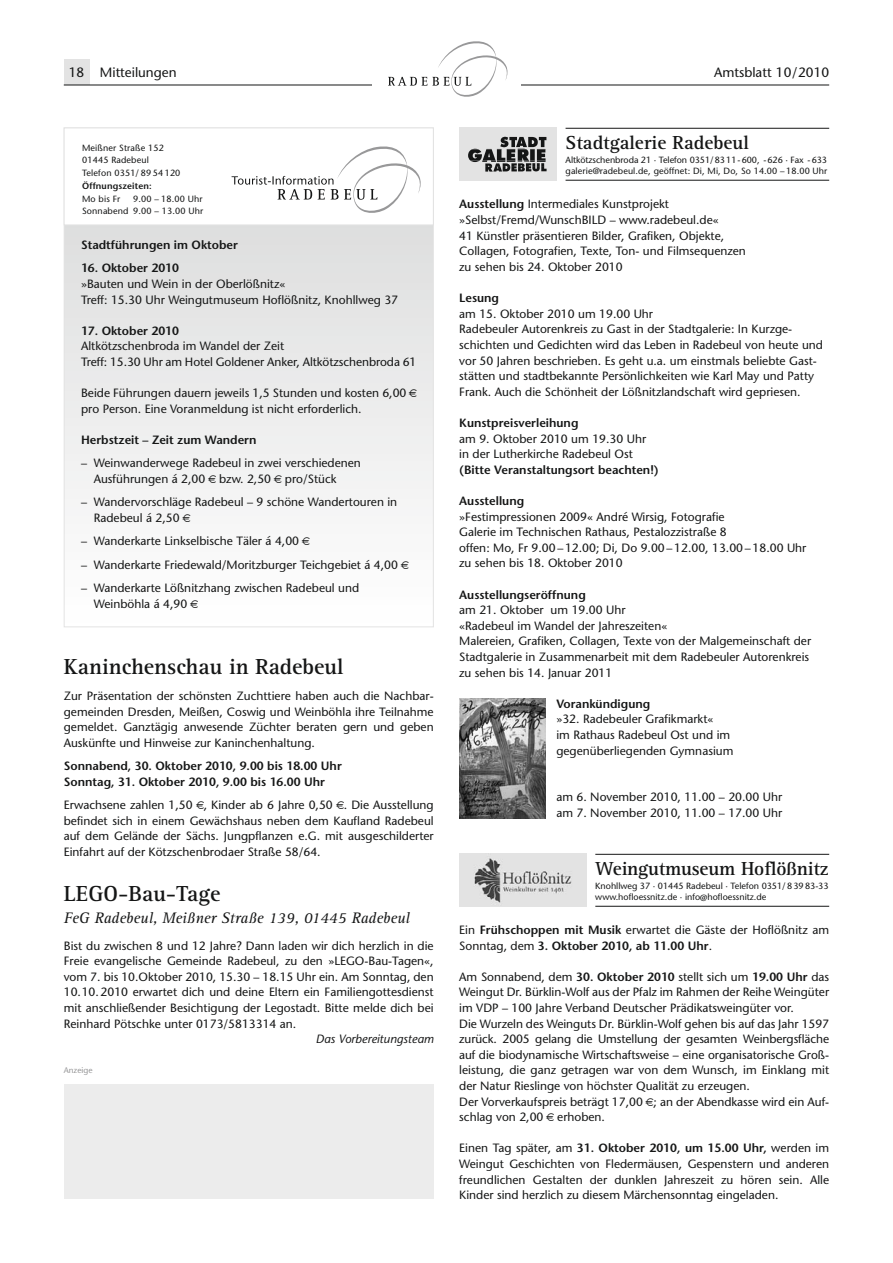
<style>
.page{position:relative;width:893px;height:1263px;background:#fff}
.page>*{position:absolute;margin:0;border:0;box-sizing:border-box;transform-origin:0 0}
.t1{font:700 22.5px "Rotis Serif";color:#151616}
.t2{font:700 19.5px "Rotis Serif";letter-spacing:-.01em;color:#151616}
.t3{font:italic 15.75px "Rotis Serif";color:#151616}
.t4{font:13.5px "Stone Sans";color:#151616}
.t5{font:12px/15.6px "Stone Sans";color:#151616}
.t6{font:600 12px/15.6px "Stone Sans";color:#151616}
.t7{font:italic 12px "Stone Sans";color:#151616}
.t8{font:9px/12.8px "Stone Sans";color:#151616}
.t9{font:600 9px "Stone Sans";letter-spacing:.015em;color:#151616}
.t10{font:8.25px "Stone Sans";color:#989899}
.s1{font-weight:600}
</style>
<div class="page">
<div style="left:64px;top:60px;width:25px;height:25px;background:#e3e3e3"></div>
<hr style="left:64px;top:85px;width:765px;height:1px;background:#151616">
<div style="left:372px;top:36px;width:149px;height:64px;background:#fff"></div>
<svg style="left:388px;top:41px;width:120px;height:56px"></svg>
<hr style="left:566px;top:128px;width:263px;height:1px;background:#151616">
<hr style="left:566px;top:180px;width:263px;height:1px;background:#151616">
<div style="left:459px;top:128px;width:98px;height:53px;background:#e3e3e3"></div>
<svg style="left:468px;top:137px;width:79px;height:35px"></svg>
<svg style="left:66px;top:225px;width:366px;height:274px"></svg>
<svg style="left:232px;top:146px;width:189px;height:67px"></svg>
<div style="left:64px;top:128px;width:370px;height:97px;border:1px solid #e3e3e3"></div>
<img style="left:459px;top:698px;width:87px;height:120px">
<hr style="left:595px;top:854px;width:234px;height:1px;background:#151616">
<hr style="left:595px;top:906px;width:234px;height:1px;background:#151616">
<div style="left:459px;top:854px;width:128px;height:53px;background:#e3e3e3"></div>
<img style="left:474px;top:858px;width:98px;height:45px">
<div style="left:64px;top:1084px;width:370px;height:115px;background:#ececec"></div>
<svg style="left:409px;top:389px;width:8px;height:8px"></svg>
<svg style="left:208px;top:475px;width:8px;height:8px"></svg>
<svg style="left:274px;top:475px;width:8px;height:8px"></svg>
<p class="t4" style="left:69px;top:67px;width:109px">18 Mitteilungen</p>
<p class="t4" style="left:714px;top:67px;width:117px">Amtsblatt 10/2010</p>
<p class="t8" style="left:82px;top:142px;width:100px">Meißner Straße 152<br>01445 Radebeul<br>Telefon 0351/ 89 54 120</p>
<p class="t9" style="left:82px;top:182px;width:71px">Öffnungszeiten:</p>
<p class="t8" style="left:82px;top:193px;width:40px">Mo bis Fr</p>
<p class="t8" style="left:82px;top:193px;width:123px;text-align:right">9.00 – 18.00 Uhr<br>Sonnabend 9.00 – 13.00 Uhr</p>
<p class="t6" style="left:81px;top:238px;width:158px">Stadtführungen im Oktober</p>
<p class="t6" style="left:81px;top:262px;width:100px">16. Oktober 2010</p>
<p class="t5" style="left:81px;top:277px;width:319px">»Bauten und Wein in der Oberlößnitz«<br>Treff: 15.30 Uhr Weingutmuseum Hoflößnitz, Knohllweg 37</p>
<p class="t6" style="left:81px;top:324px;width:100px">17. Oktober 2010</p>
<p class="t5" style="left:81px;top:340px;width:337px">Altkötzschenbroda im Wandel der Zeit<br>Treff: 15.30 Uhr am Hotel Goldener Anker, Altkötzschenbroda 61</p>
<p class="t5" style="left:81px;top:386px;width:327px">Beide Führungen dauern jeweils 1,5 Stunden und kosten 6,00 pro Person. Eine Voranmeldung ist nicht erforderlich.</p>
<p class="t6" style="left:81px;top:433px;width:177px">Herbstzeit – Zeit zum Wandern</p>
<p class="t5" style="left:94px;top:457px;width:269px;text-indent:-13px">– Weinwanderwege Radebeul in zwei verschiedenen<br>Ausführungen á 2,00 bzw. 2,50 pro/Stück</p>
<p class="t5" style="left:94px;top:496px;width:305px;text-indent:-13px">– Wandervorschläge Radebeul – 9 schöne Wandertouren in<br>Radebeul á 2,50</p>
<p class="t5" style="left:81px;top:535px;width:220px">– Wanderkarte Linkselbische Täler á 4,00</p>
<p class="t5" style="left:81px;top:558px;width:319px">– Wanderkarte Friedewald/Moritzburger Teichgebiet á 4,00</p>
<p class="t5" style="left:94px;top:581px;width:267px;text-indent:-13px">– Wanderkarte Lößnitzhang zwischen Radebeul und<br>Weinböhla á 4,90</p>
<h1 class="t1" style="left:64px;top:659px;width:281px">Kaninchenschau in Radebeul</h1>
<p class="t5" style="left:64px;top:689px;width:371px;text-align:justify">Zur Präsentation der schönsten Zuchttiere haben auch die Nachbar&shy;gemeinden Dresden, Meißen, Coswig und Weinböhla ihre Teilnahme gemeldet. Ganztägig anwesende Züchter beraten gern und geben Auskünfte und Hinweise zur Kaninchenhaltung.</p>
<p class="t6" style="left:64px;top:759px;width:280px">Sonnabend, 30. Oktober 2010, 9.00 bis 18.00 Uhr<br>Sonntag, 31. Oktober 2010, 9.00 bis 16.00 Uhr</p>
<p class="t5" style="left:64px;top:798px;width:371px;text-align:justify">Erwachsene zahlen 1,50 , Kinder ab 6 Jahre 0,50 . Die Ausstellung befindet sich in einem Gewächshaus neben dem Kaufland Radebeul auf dem Gelände der Sächs. Jungpflanzen e.G. mit ausgeschilderter Einfahrt auf der Kötzschenbrodaer Straße 58/64.</p>
<h1 class="t1" style="left:64px;top:885px;width:158px">LEGO-Bau-Tage</h1>
<h3 class="t3" style="left:64px;top:912px;width:348px">FeG Radebeul, Meißner Straße 139, 01445 Radebeul</h3>
<p class="t5" style="left:64px;top:939px;width:371px;text-align:justify">Bist du zwischen 8 und 12 Jahre? Dann laden wir dich herzlich in die Freie evangelische Gemeinde Radebeul, zu den »LEGO-Bau-Tagen«, vom 7. bis 10.Oktober 2010, 15.30 – 18.15 Uhr ein. Am Sonntag, den 10.10. 2010 erwartet dich und deine Eltern ein Familiengottesdienst mit anschließender Besichtigung der Legostadt. Bitte melde dich bei Reinhard Pötschke unter 0173/5813314 an.</p>
<p class="t7" style="left:316px;top:1034px;width:119px">Das Vorbereitungsteam</p>
<p class="t10" style="left:64px;top:1067px;width:30px">Anzeige</p>
<h2 class="t2" style="left:566px;top:136px;width:185px">Stadtgalerie Radebeul</h2>
<p class="t8" style="left:566px;top:156px;width:263px;line-height:10.5px">Altkötzschenbroda 21 · Telefon 0351/8311-600, -626 · Fax -633 galerie@radebeul.de, geöffnet: Di, Mi, Do, So 14.00 – 18.00 Uhr</p>
<p class="t5" style="left:459px;top:198px;width:288px"><span class="s1">Ausstellung</span> Intermediales Kunstprojekt »Selbst/Fremd/WunschBILD – www.radebeul.de«<br>41 Künstler präsentieren Bilder, Grafiken, Objekte, Collagen, Fotografien, Texte, Ton- und Filmsequenzen zu sehen bis 24. Oktober 2010</p>
<p class="t6" style="left:459px;top:291px;width:41px">Lesung</p>
<p class="t5" style="left:459px;top:307px;width:365px">am 15. Oktober 2010 um 19.00 Uhr<br>Radebeuler Autorenkreis zu Gast in der Stadtgalerie: In Kurzge - schichten und Gedichten wird das Leben in Radebeul von heute und vor 50 Jahren beschrieben. Es geht u.a. um einstmals beliebte Gast&shy;stätten und stadtbekannte Persönlichkeiten wie Karl May und Patty Frank. Auch die Schönheit der Lößnitzlandschaft wird gepriesen.</p>
<p class="t6" style="left:459px;top:416px;width:121px">Kunstpreisverleihung</p>
<p class="t5" style="left:459px;top:432px;width:188px">am 9. Oktober 2010 um 19.30 Uhr in der Lutherkirche Radebeul Ost</p>
<p class="t6" style="left:459px;top:463px;width:201px">(Bitte Veranstaltungsort beachten!)</p>
<p class="t6" style="left:459px;top:494px;width:66px">Ausstellung</p>
<p class="t5" style="left:459px;top:510px;width:349px">»Festimpressionen 2009« André Wirsig, Fotografie<br>Galerie im Technischen Rathaus, Pestalozzistraße 8<br>offen: Mo, Fr 9.00 – 12.00; Di, Do 9.00 – 12.00, 13.00 – 18.00 Uhr zu sehen bis 18. Oktober 2010</p>
<p class="t6" style="left:459px;top:588px;width:128px">Ausstellungseröffnung</p>
<p class="t5" style="left:459px;top:603px;width:353px">am 21. Oktober um 19.00 Uhr<br>«Radebeul im Wandel der Jahreszeiten«<br>Malereien, Grafiken, Collagen, Texte von der Malgemeinschaft der Stadtgalerie in Zusammenarbeit mit dem Radebeuler Autorenkreis zu sehen bis 14. Januar 2011</p>
<p class="t6" style="left:556px;top:697px;width:96px">Vorankündigung</p>
<p class="t5" style="left:556px;top:713px;width:179px">»32. Radebeuler Grafikmarkt«<br>im Rathaus Radebeul Ost und im gegenüberliegenden Gymnasium</p>
<p class="t5" style="left:556px;top:791px;width:227px">am 6. November 2010, 11.00 – 20.00 Uhr am 7. November 2010, 11.00 – 17.00 Uhr</p>
<h2 class="t2" style="left:595px;top:862px;width:235px">Weingutmuseum Hoflößnitz</h2>
<p class="t8" style="left:595px;top:882px;width:235px;line-height:10.5px">Knohllweg 37 · 01445 Radebeul · Telefon 0351/83983-33 www.hofloessnitz.de · info@hofloessnitz.de</p>
<p class="t5" style="left:459px;top:923px;width:371px">Ein <span class="s1">Frühschoppen mit Musik</span> erwartet die Gäste der Hoflößnitz am<br>Sonntag, dem <span class="s1">3. Oktober 2010, ab 11.00 Uhr</span>.</p>
<p class="t5" style="left:459px;top:970px;width:371px">Am Sonnabend, dem <span class="s1">30. Oktober 2010</span> stellt sich um <span class="s1">19.00 Uhr</span> das Weingut Dr. Bürklin-Wolf aus der Pfalz im Rahmen der Reihe Wein güter im VDP – 100 Jahre Verband Deutscher Prädikatsweingüter vor.<br>Die Wurzeln des Weinguts Dr. Bürklin-Wolf gehen bis auf das Jahr 1597 zurück. 2005 gelang die Umstellung der gesamten Weinbergsfläche auf die biodynamische Wirtschaftsweise – eine organisatorische Groß - leistung, die ganz getragen war von dem Wunsch, im Einklang mit der Natur Rieslinge von höchster Qualität zu erzeugen.<br>Der Vorverkaufspreis beträgt 17,00 ; an der Abendkasse wird ein Auf&shy;schlag von 2,00 erhoben.</p>
<p class="t5" style="left:459px;top:1142px;width:371px;text-align:justify">Einen Tag später, am <span class="s1">31. Oktober 2010, um 15.00 Uhr,</span> werden im Weingut Geschichten von Fledermäusen, Gespenstern und anderen freundlichen Gestalten der dunklen Jahreszeit zu hören sein. Alle Kinder sind herzlich zu diesem Märchensonntag eingeladen.</p>
</div>
